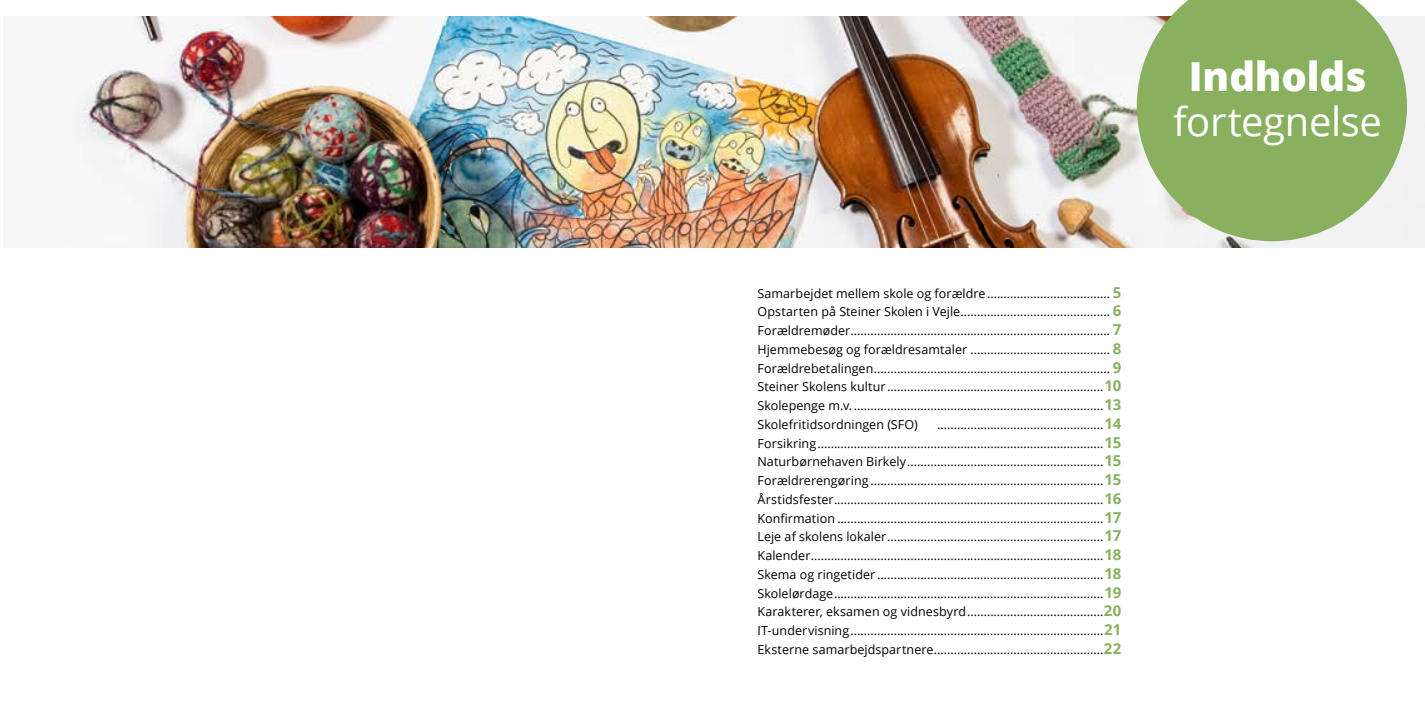
<style>
.page{position:relative;width:1425px;height:713px;background:#fff}
.page>*{position:absolute;margin:0;border:0;box-sizing:border-box;transform-origin:0 0}
.t1{font:40px "Open Sans";letter-spacing:-.01em;color:#fff}
.t2{font:800 40px "Open Sans";letter-spacing:-.005em;color:#fff}
.t3{font:12.5px/18.8px "Open Sans";letter-spacing:.005em;color:#000;text-align:justify}
.s1{font-weight:700;font-size:15px;color:#89b05e}
</style>
<div class="page">
<img style="left:75px;top:16px;width:1350px;height:231px">
<svg style="left:1137px;top:0;width:270px;height:241px;fill:#89b05e"></svg>
<h1 class="t2" style="left:1189px;top:46px;width:179px">Indholds</h1>
<h1 class="t1" style="left:1173px;top:94px;width:210px">fortegnelse</h1>
<p class="t3" style="left:758px;top:283px;width:365px">Samarbejdet mellem skole og forældre..................................... <span class="s1">5<br></span>Opstarten på Steiner Skolen i Vejle............................................. <span class="s1">6<br></span>Forældremøder.............................................................................. <span class="s1">7<br></span>Hjemmebesøg og forældresamtaler .......................................... <span class="s1">8<br></span>Forældrebetalingen....................................................................... <span class="s1">9<br></span>Steiner Skolens kultur .................................................................<span class="s1">10<br></span>Skolepenge m.v. ...........................................................................<span class="s1">13<br></span>Skolefritidsordningen (SFO)</p>
<p class="t3" style="left:758px;top:414px;width:365px;text-indent:180px">..................................................<span class="s1">14<br></span>Forsikring......................................................................................<span class="s1">15<br></span>Naturbørnehaven Birkely...........................................................<span class="s1">15<br></span>Forældrerengøring ......................................................................<span class="s1">15<br></span>Årstidsfester.................................................................................<span class="s1">16<br></span>Konfirmation ................................................................................<span class="s1">17<br></span>Leje af skolens lokaler.................................................................<span class="s1">17<br></span>Kalender........................................................................................<span class="s1">18<br></span>Skema og ringetider ....................................................................<span class="s1">18<br></span>Skolelørdage.................................................................................<span class="s1">19<br></span>Karakterer, eksamen og vidnesbyrd.........................................<span class="s1">20<br></span>IT-undervisning............................................................................<span class="s1">21<br></span>Eksterne samarbejdspartnere...................................................<span class="s1">22</span></p>
</div>
